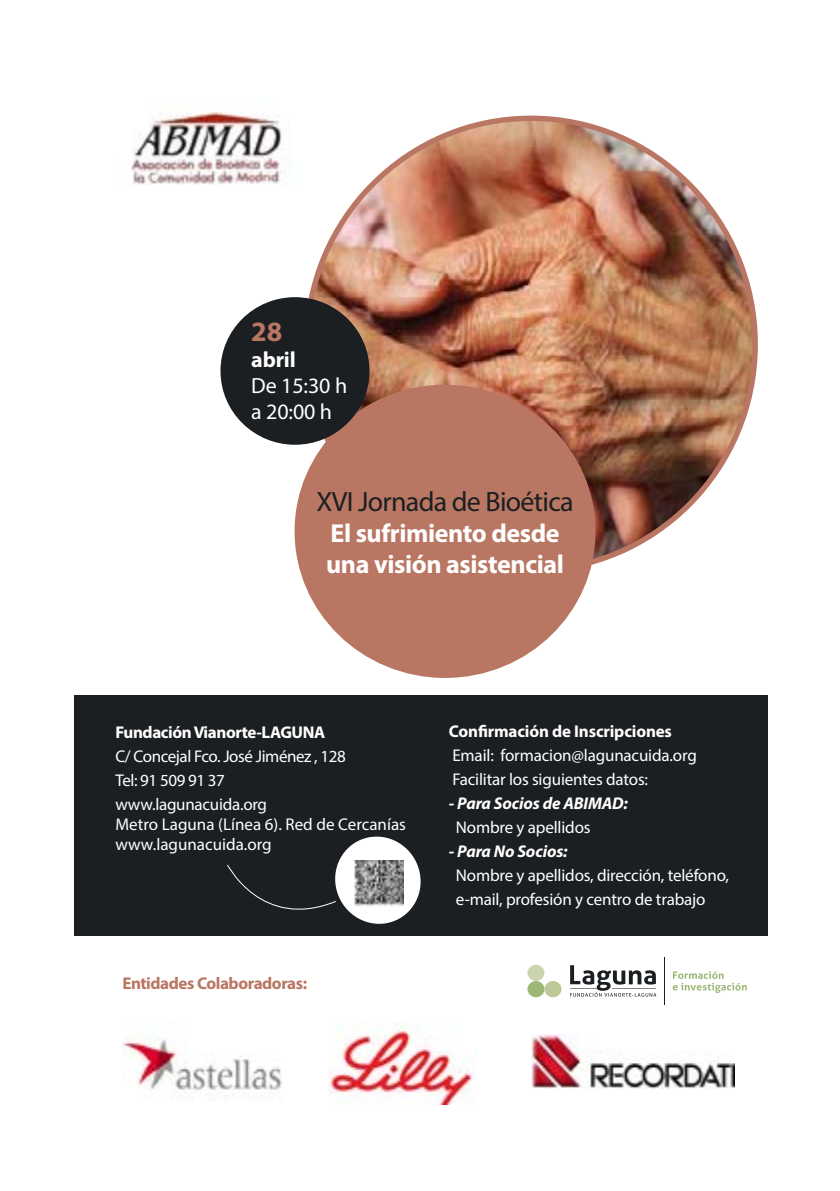
<style>
.page{position:relative;width:840px;height:1191px;background:#fff}
.page>*{position:absolute;margin:0;border:0;box-sizing:border-box;transform-origin:0 0}
.t1{font:28px "Myriad Pro";letter-spacing:-.025em;color:#1c1f22}
.t2{font:700 28px "Myriad Pro";color:#b97763}
.t3{font:700 26px/31.2px "Myriad Pro";letter-spacing:-.015em;color:#fff}
.t4{font:22px/26px "Myriad Pro";letter-spacing:-.005em;color:#fff}
.t5{font:700 22px "Myriad Pro";letter-spacing:-.005em;color:#fff}
.t6{font:17px/24px "Myriad Pro";letter-spacing:-.01em;color:#fff}
.t7{font:700 17px "Myriad Pro";letter-spacing:-.01em;color:#fff}
.t8{font:italic 700 17px "Myriad Pro";letter-spacing:-.01em;color:#fff}
.t9{font:700 17px "Myriad Pro";letter-spacing:-.025em;color:#b97763}
</style>
<div class="page">
<img style="left:308px;top:118px;width:446px;height:445px">
<div style="left:294px;top:385px;width:301px;height:293px;background:#b97763;border-radius:50%"></div>
<div style="left:220px;top:297px;width:149px;height:148px;background:#1c1f22;border-radius:50%"></div>
<div style="left:74px;top:694px;width:693px;height:241px;background:#1c1f22"></div>
<svg style="left:227px;top:836px;width:194px;height:88px"></svg>
<img style="left:122px;top:1038px;width:160px;height:59px">
<img style="left:329px;top:1022px;width:144px;height:82px">
<img style="left:531px;top:1034px;width:202px;height:54px">
<svg style="left:672px;top:971px;width:74px;height:22px"></svg>
<hr style="left:663px;top:957px;width:1px;height:47px;background:#1c1f22">
<div style="left:527px;top:981px;width:17px;height:16px;background:#9cb776;border-radius:50%"></div>
<div style="left:527px;top:964px;width:17px;height:17px;background:#cbd5b0;border-radius:50%"></div>
<svg style="left:544px;top:981px;width:17px;height:16px"></svg>
<svg style="left:570px;top:965px;width:86px;height:31px"></svg>
<img style="left:131px;top:112px;width:151px;height:72px">
<h1 class="t2" style="left:251px;top:313px;width:33px">28</h1>
<p class="t5" style="left:251px;top:345px;width:46px">abril</p>
<p class="t4" style="left:251px;top:372px;width:98px">De 15:30 h a 20:00 h</p>
<h1 class="t1" style="left:316px;top:484px;width:259px">XVI Jornada de Bioética</h1>
<h2 class="t3" style="left:326px;top:516px;width:239px">El sufrimiento desde una visión asistencial</h2>
<p class="t7" style="left:115px;top:721px;width:211px">Fundación Vianorte-LAGUNA</p>
<p class="t6" style="left:115px;top:744px;width:232px">C/ Concejal Fco. José Jiménez , 128<br>Tel: 91 509 91 37 www.lagunacuida.org</p>
<p class="t6" style="left:115px;top:814px;width:292px;line-height:20px">Metro Laguna (Línea 6). Red de Cercanías www.lagunacuida.org</p>
<p class="t9" style="left:122px;top:972px;width:186px">Entidades Colaboradoras:</p>
<p class="t7" style="left:448px;top:720px;width:224px">Confirmación de Inscripciones</p>
<p class="t6" style="left:452px;top:743px;width:246px">Email: formacion@lagunacuida.org<br>Facilitar los siguientes datos:</p>
<p class="t8" style="left:448px;top:792px;width:180px">- Para Socios de ABIMAD:</p>
<p class="t6" style="left:455px;top:815px;width:136px">Nombre y apellidos</p>
<p class="t8" style="left:448px;top:840px;width:120px">- Para No Socios:</p>
<p class="t6" style="left:455px;top:863px;width:274px">Nombre y apellidos, dirección, teléfono, e-mail, profesión y centro de trabajo</p>
</div>
